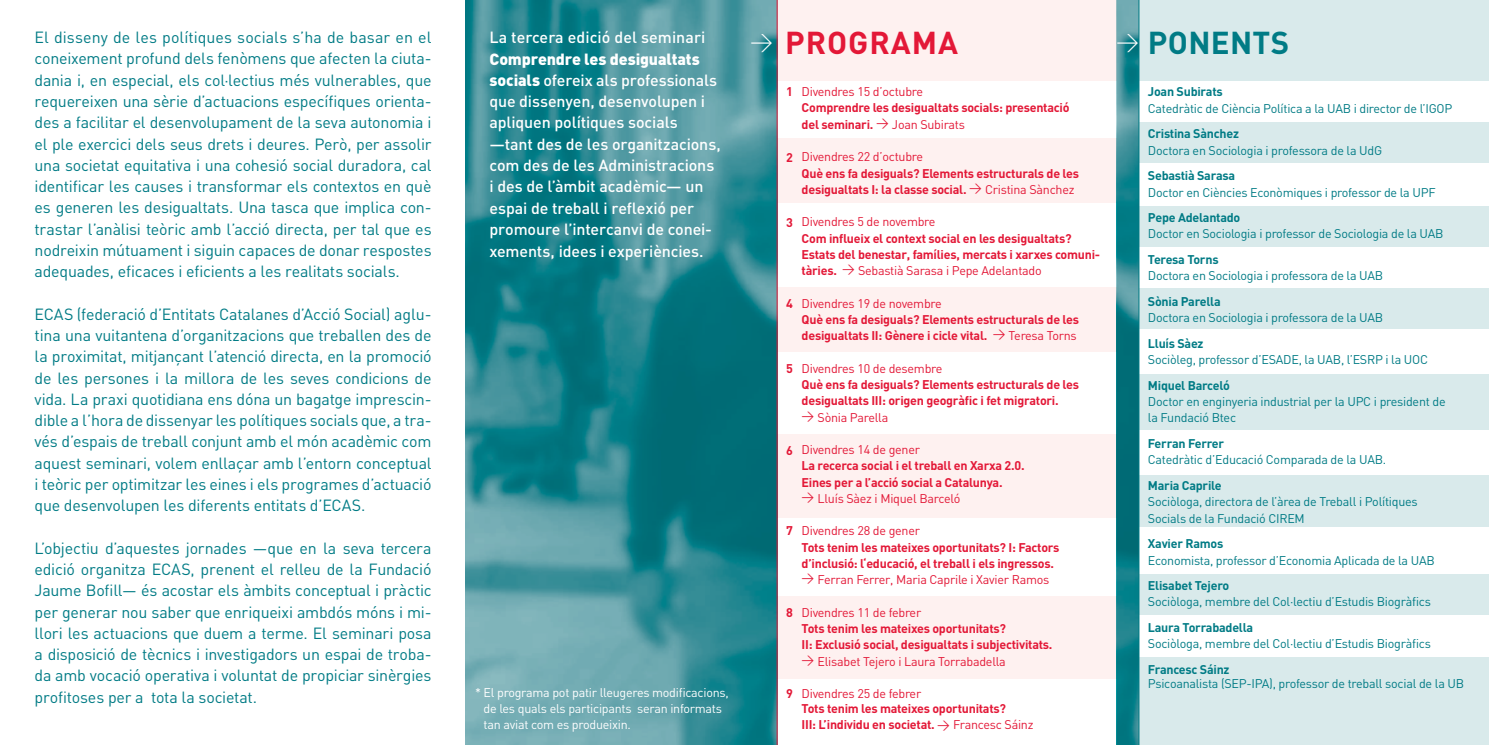
<style>
.page{position:relative;width:1489px;height:745px;background:#fff}
.page>*{position:absolute;margin:0;border:0;box-sizing:border-box;transform-origin:0 0}
.t1{font:700 31.25px "DIN";letter-spacing:.03em;color:#e31837}
.t2{font:700 31.25px "DIN";letter-spacing:.01em;color:#007b85}
.t3{font:300 22.5px "DIN";color:#fff}
.t4{font:16px/21.2px "DIN";letter-spacing:-.015em;color:#007b85;text-align:justify}
.t5{font:500 16px/21.4px "DIN";letter-spacing:-.01em;color:#fff}
.t6{font:700 12.5px/16.2px "DIN";letter-spacing:-.02em;color:#e31837}
.t7{font:12.5px/16.2px "DIN";letter-spacing:-.02em;color:#007b85}
.t8{font:12.5px "DIN";letter-spacing:-.02em;color:#e31837}
.t9{font:700 12.5px "DIN";letter-spacing:-.02em;color:#007b85}
.t10{font:12.5px/16.2px "DIN";letter-spacing:-.02em;color:#fff}
.s1{font-weight:900}
.s2{font-weight:400}
</style>
<div class="page">
<div style="left:1139px;top:0;width:349px;height:81px;background:#d9eaeb"></div>
<div style="left:1139px;top:122px;width:349px;height:41px;background:#d9eaeb"></div>
<div style="left:1139px;top:206px;width:349px;height:40px;background:#d9eaeb"></div>
<div style="left:1139px;top:288px;width:349px;height:40px;background:#d9eaeb"></div>
<div style="left:1139px;top:374px;width:349px;height:55px;background:#d9eaeb"></div>
<div style="left:1139px;top:475px;width:349px;height:51px;background:#d9eaeb"></div>
<div style="left:1139px;top:573px;width:349px;height:41px;background:#d9eaeb"></div>
<div style="left:1139px;top:657px;width:349px;height:87px;background:#d9eaeb"></div>
<div style="left:774px;top:0;width:353px;height:81px;background:#fef1f0"></div>
<div style="left:774px;top:138px;width:351px;height:64px;background:#fef1f0"></div>
<div style="left:774px;top:287px;width:351px;height:64px;background:#fef1f0"></div>
<div style="left:774px;top:434px;width:351px;height:83px;background:#fef1f0"></div>
<div style="left:774px;top:595px;width:351px;height:82px;background:#fef1f0"></div>
<img style="left:1116px;top:0;width:22px;height:744px">
<img style="left:465px;top:0;width:311px;height:744px">
<hr style="left:776px;top:0;width:1px;height:744px;background:#e31837">
<hr style="left:1138px;top:0;width:1px;height:744px;background:#007b85">
<p class="t4" style="left:35px;top:26px;width:398px">El disseny de les polítiques socials s’ha de basar en el coneixement profund dels fenòmens que afecten la ciuta&shy;dania i, en especial, els col·lectius més vulnerables, que requereixen una sèrie d’actuacions específiques orienta&shy;des a facilitar el desenvolupament de la seva autonomia i el ple exercici dels seus drets i deures. Però, per assolir una societat equitativa i una cohesió social duradora, cal identificar les causes i transformar els contextos en què es generen les desigualtats. Una tasca que implica con&shy;trastar l’anàlisi teòric amb l’acció directa, per tal que es nodreixin mútuament i siguin capaces de donar respostes adequades, eficaces i eficients a les realitats socials.</p>
<p class="t4" style="left:35px;top:303px;width:398px">ECAS (federació d’Entitats Catalanes d’Acció Social) aglu&shy;tina una vuitantena d’organitzacions que treballen des de la proximitat, mitjançant l’atenció directa, en la promoció de les persones i la millora de les seves condicions de vida. La praxi quotidiana ens dóna un bagatge imprescin&shy;dible a l’hora de dissenyar les polítiques socials que, a tra&shy;vés d’espais de treball conjunt amb el món acadèmic com aquest seminari, volem enllaçar amb l’entorn conceptual i teòric per optimitzar les eines i els programes d’actuació que desenvolupen les diferents entitats d’ECAS.</p>
<p class="t4" style="left:35px;top:536px;width:398px">L’objectiu d’aquestes jornades —que en la seva tercera edició organitza ECAS, prenent el relleu de la Fundació Jaume Bofill— és acostar els àmbits conceptual i pràctic per generar nou saber que enriqueixi ambdós móns i mi&shy;llori les actuacions que duem a terme. El seminari posa a disposició de tècnics i investigadors un espai de troba&shy;da amb vocació operativa i voluntat de propiciar sinèrgies profitoses per a tota la societat.</p>
<p class="t5" style="left:489px;top:26px;width:217px">La tercera edició del seminari</p>
<h2 class="t3" style="left:1116px;top:27px;width:25px">&gt;</h2>
<p class="t5" style="left:489px;top:48px;width:233px"><span class="s1">Comprendre les desigualtats socials</span> ofereix als professionals que dissenyen, desenvolupen i apliquen polítiques socials —tant des de les organitzacions, com des de les Administracions i des de l’àmbit acadèmic— un espai de treball i reflexió per promoure l’intercanvi de conei&shy;xements, idees i experiències.</p>
<h1 class="t1" style="left:785px;top:23px;width:174px">PROGRAMA</h1>
<h1 class="t2" style="left:1147px;top:23px;width:143px">PONENTS</h1>
<p class="t6" style="left:786px;top:83px;width:8px">1</p>
<h2 class="t3" style="left:750px;top:27px;width:25px">&gt;</h2>
<p class="t8" style="left:801px;top:84px;width:123px">Divendres 15 d’octubre</p>
<p class="t6" style="left:801px;top:99px;width:269px">Comprendre les desigualtats socials: presentació del seminari. <sup>&gt;</sup> <span class="s2">Joan Subirats</span></p>
<p class="t8" style="left:801px;top:149px;width:123px">Divendres 22 d’octubre</p>
<p class="t6" style="left:801px;top:164px;width:279px">Què ens fa desiguals? Elements estructurals de les desigualtats I: la classe social. <span class="s2">&gt; Cristina Sànchez</span></p>
<p class="t8" style="left:801px;top:214px;width:135px">Divendres 5 de novembre</p>
<p class="t6" style="left:801px;top:229px;width:300px">Com influeix el context social en les desigualtats?<br>Estats del benestar, famílies, mercats i xarxes comuni&shy;tàries. <span class="s2">&gt; Sebastià Sarasa i Pepe Adelantado</span></p>
<p class="t8" style="left:801px;top:295px;width:142px">Divendres 19 de novembre</p>
<p class="t6" style="left:801px;top:310px;width:279px">Què ens fa desiguals? Elements estructurals de les desigualtats II: Gènere i cicle vital. <span class="s2">&gt; Teresa Torns</span></p>
<p class="t8" style="left:801px;top:360px;width:142px">Divendres 10 de desembre</p>
<p class="t6" style="left:801px;top:375px;width:279px">Què ens fa desiguals? Elements estructurals de les desigualtats III: origen geogràfic i fet migratori.</p>
<p class="t8" style="left:801px;top:409px;width:88px">&gt; Sònia Parella</p>
<p class="t8" style="left:801px;top:441px;width:120px">Divendres 14 de gener</p>
<p class="t6" style="left:801px;top:457px;width:224px">La recerca social i el treball en Xarxa 2.0.<br>Eines per a l’acció social a Catalunya.</p>
<p class="t8" style="left:801px;top:490px;width:160px">&gt; Lluís Sàez i Miquel Barceló</p>
<p class="t8" style="left:801px;top:523px;width:120px">Divendres 28 de gener</p>
<p class="t6" style="left:801px;top:538px;width:259px">Tots tenim les mateixes oportunitats? I: Factors d’inclusió: l‘educació, el treball i els ingressos.</p>
<p class="t8" style="left:801px;top:571px;width:249px">&gt; Ferran Ferrer, Maria Caprile i Xavier Ramos</p>
<p class="t8" style="left:801px;top:604px;width:121px">Divendres 11 de febrer</p>
<p class="t6" style="left:801px;top:619px;width:252px">Tots tenim les mateixes oportunitats?<br>II: Exclusió social, desigualtats i subjectivitats.</p>
<p class="t8" style="left:801px;top:653px;width:206px">&gt; Elisabet Tejero i Laura Torrabadella</p>
<p class="t8" style="left:801px;top:685px;width:121px">Divendres 25 de febrer</p>
<p class="t6" style="left:801px;top:699px;width:233px">Tots tenim les mateixes oportunitats?<br>III: L’individu en societat. <span class="s2">&gt; Francesc Sáinz</span></p>
<p class="t9" style="left:1147px;top:84px;width:76px">Joan Subirats</p>
<p class="t7" style="left:1147px;top:100px;width:306px">Catedràtic de Ciència Política a la UAB i director de l’IGOP</p>
<p class="t9" style="left:1147px;top:126px;width:93px">Cristina Sànchez</p>
<p class="t7" style="left:1147px;top:142px;width:236px">Doctora en Sociologia i professora de la UdG</p>
<p class="t9" style="left:1147px;top:167px;width:89px">Sebastià Sarasa</p>
<p class="t7" style="left:1147px;top:183px;width:289px">Doctor en Ciències Econòmiques i professor de la UPF</p>
<p class="t9" style="left:1147px;top:209px;width:94px">Pepe Adelantado</p>
<p class="t7" style="left:1147px;top:225px;width:297px">Doctor en Sociologia i professor de Sociologia de la UAB</p>
<p class="t9" style="left:1147px;top:251px;width:72px">Teresa Torns</p>
<p class="t7" style="left:1147px;top:267px;width:237px">Doctora en Sociologia i professora de la UAB</p>
<p class="t9" style="left:1147px;top:293px;width:74px">Sònia Parella</p>
<p class="t7" style="left:1147px;top:309px;width:237px">Doctora en Sociologia i professora de la UAB</p>
<p class="t9" style="left:1147px;top:335px;width:57px">Lluís Sàez</p>
<p class="t7" style="left:1147px;top:351px;width:281px">Sociòleg, professor d’ESADE, la UAB, l’ESRP i la UOC</p>
<p class="t9" style="left:1147px;top:377px;width:83px">Miquel Barceló</p>
<p class="t7" style="left:1147px;top:393px;width:299px">Doctor en enginyeria industrial per la UPC i president de la Fundació Btec</p>
<p class="t9" style="left:1147px;top:435px;width:78px">Ferran Ferrer</p>
<p class="t7" style="left:1147px;top:451px;width:240px">Catedràtic d’Educació Comparada de la UAB.</p>
<p class="t9" style="left:1147px;top:477px;width:75px">Maria Caprile</p>
<p class="t7" style="left:1147px;top:493px;width:271px">Sociòloga, directora de l’àrea de Treball i Polítiques<br>Socials de la Fundació CIREM</p>
<p class="t9" style="left:1147px;top:535px;width:77px">Xavier Ramos</p>
<p class="t7" style="left:1147px;top:551px;width:288px">Economista, professor d’Economia Aplicada de la UAB</p>
<p class="t9" style="left:1147px;top:577px;width:83px">Elisabet Tejero</p>
<p class="t7" style="left:1147px;top:593px;width:284px">Sociòloga, membre del Col·lectiu d’Estudis Biogràfics</p>
<p class="t9" style="left:1147px;top:619px;width:107px">Laura Torrabadella</p>
<p class="t7" style="left:1147px;top:635px;width:284px">Sociòloga, membre del Col·lectiu d’Estudis Biogràfics</p>
<p class="t9" style="left:1147px;top:661px;width:83px">Francesc Sáinz</p>
<p class="t7" style="left:1147px;top:675px;width:318px">Psicoanalista (SEP-IPA), professor de treball social de la UB</p>
<p class="t6" style="left:786px;top:149px;width:8px">2</p>
<p class="t6" style="left:786px;top:213px;width:8px">3</p>
<p class="t6" style="left:786px;top:295px;width:8px">4</p>
<p class="t6" style="left:786px;top:359px;width:8px">5</p>
<p class="t6" style="left:786px;top:441px;width:8px">6</p>
<p class="t6" style="left:786px;top:522px;width:8px">7</p>
<p class="t6" style="left:786px;top:603px;width:8px">8</p>
<p class="t10" style="left:483px;top:683px;width:247px;text-indent:-9px">* El programa pot patir lleugeres modificacions, de les quals els participants seran informats tan aviat com es produeixin.</p>
<p class="t6" style="left:786px;top:684px;width:8px">9</p>
</div>
